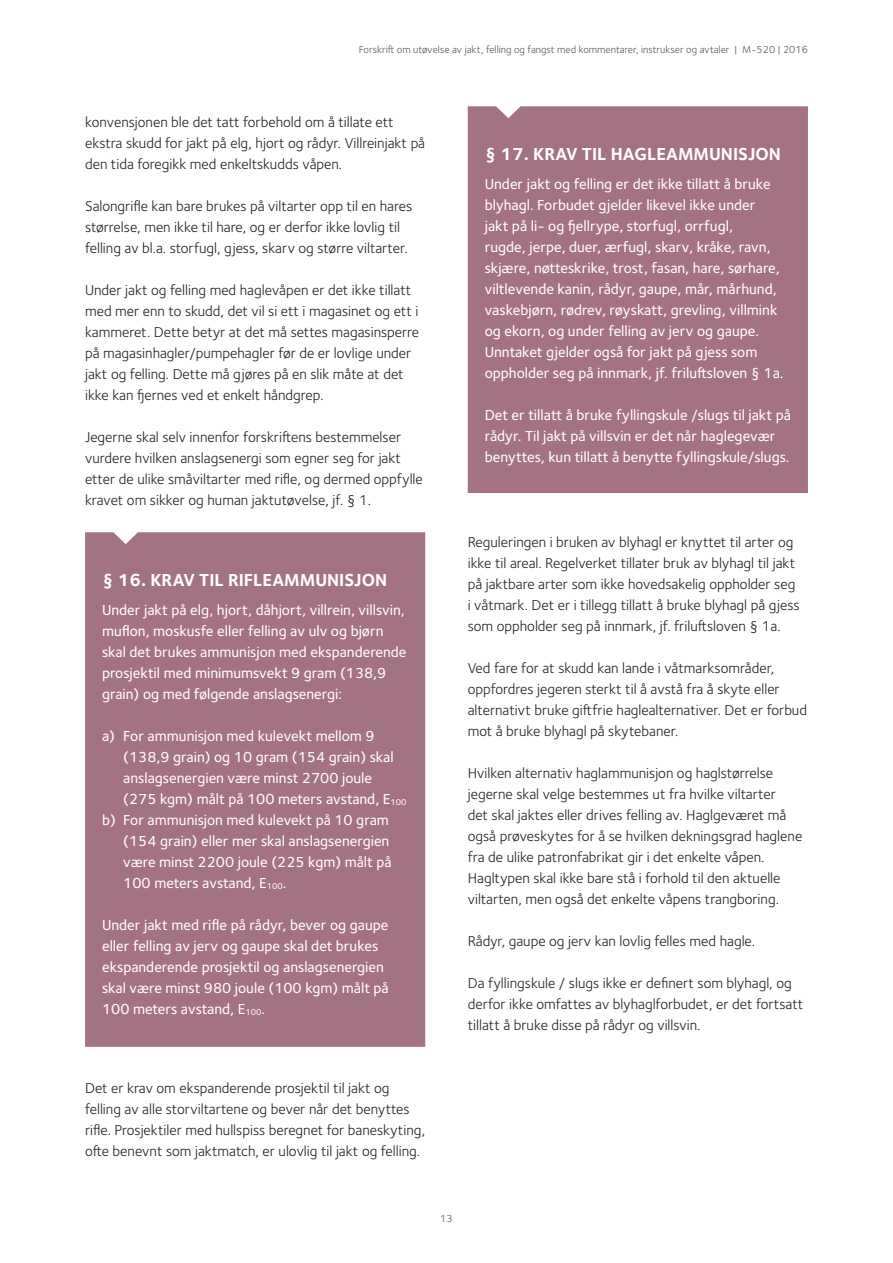
<style>
.page{position:relative;width:893px;height:1263px;background:#fff}
.page>*{position:absolute;margin:0;border:0;box-sizing:border-box;transform-origin:0 0}
.t1{font:700 18px "Foundry Sterling";color:#fff}
.t2{font:500 15px/21px "Foundry Sterling";color:#fff}
.t3{font:14.85px/21px "Foundry Sterling";color:#241f1f}
.t4{font:10.5px "Foundry Sterling";color:#5a5758}
</style>
<div class="page">
<div style="left:85px;top:532px;width:340px;height:515px;background:#a47285"></div>
<div style="left:468px;top:106px;width:340px;height:387px;background:#a47285"></div>
<p class="t4" style="left:359px;top:43px;width:451px">Forskrift om utøvelse av jakt, felling og fangst med kommentarer, instrukser og avtaler | M-520 | 2016</p>
<p class="t3" style="left:85px;top:112px;width:342px">konvensjonen ble det tatt forbehold om å tillate ett ekstra skudd for jakt på elg, hjort og rådyr. Villreinjakt på den tida foregikk med enkeltskudds våpen.</p>
<p class="t3" style="left:85px;top:196px;width:329px">Salongrifle kan bare brukes på viltarter opp til en hares størrelse, men ikke til hare, og er derfor ikke lovlig til felling av bl.a. storfugl, gjess, skarv og større viltarter.</p>
<p class="t3" style="left:85px;top:280px;width:336px">Under jakt og felling med haglevåpen er det ikke tillatt med mer enn to skudd, det vil si ett i magasinet og ett i kammeret. Dette betyr at det må settes magasinsperre på magasinhagler/pumpehagler før de er lovlige under jakt og felling. Dette må gjøres på en slik måte at det ikke kan fjernes ved et enkelt håndgrep.</p>
<p class="t3" style="left:85px;top:427px;width:339px">Jegerne skal selv innenfor forskriftens bestemmelser vurdere hvilken anslagsenergi som egner seg for jakt etter de ulike småviltarter med rifle, og dermed oppfylle kravet om sikker og human jaktutøvelse, jf. § 1.</p>
<p class="t1" style="left:102px;top:569px;width:287px">§ 16. KRAV TIL RIFLEAMMUNISJON</p>
<p class="t2" style="left:102px;top:600px;width:306px">Under jakt på elg, hjort, dåhjort, villrein, villsvin, muflon, moskusfe eller felling av ulv og bjørn skal det brukes ammunisjon med ekspanderende prosjektil med minimumsvekt 9 gram (138,9 grain) og med følgende anslagsenergi:</p>
<p class="t2" style="left:102px;top:726px;width:274px">a) For ammunisjon med kulevekt mellom 9</p>
<p class="t2" style="left:123px;top:747px;width:272px">(138,9 grain) og 10 gram (154 grain) skal</p>
<p class="t2" style="left:123px;top:768px;width:250px">anslagsenergien være minst 2700 joule</p>
<p class="t2" style="left:123px;top:789px;width:285px">(275 kgm) målt på 100 meters avstand, E<sub>100</sub></p>
<p class="t2" style="left:102px;top:810px;width:288px">b) For ammunisjon med kulevekt på 10 gram</p>
<p class="t2" style="left:123px;top:831px;width:268px">(154 grain) eller mer skal anslagsenergien</p>
<p class="t2" style="left:123px;top:852px;width:270px">være minst 2200 joule (225 kgm) målt på</p>
<p class="t2" style="left:123px;top:873px;width:164px">100 meters avstand, E<sub>100</sub>.</p>
<p class="t2" style="left:102px;top:915px;width:288px">Under jakt med rifle på rådyr, bever og gaupe eller felling av jerv og gaupe skal det brukes ekspanderende prosjektil og anslagsenergien skal være minst 980 joule (100 kgm) målt på 100 meters avstand, E<sub>100</sub>.</p>
<p class="t3" style="left:85px;top:1078px;width:342px">Det er krav om ekspanderende prosjektil til jakt og felling av alle storviltartene og bever når det benyttes rifle. Prosjektiler med hullspiss beregnet for baneskyting, ofte benevnt som jaktmatch, er ulovlig til jakt og felling.</p>
<p class="t1" style="left:485px;top:143px;width:298px">§ 17. KRAV TIL HAGLEAMMUNISJON</p>
<p class="t2" style="left:485px;top:174px;width:300px">Under jakt og felling er det ikke tillatt å bruke blyhagl. Forbudet gjelder likevel ikke under<br>jakt på li- og fjellrype, storfugl, orrfugl,<br>rugde, jerpe, duer, ærfugl, skarv, kråke, ravn, skjære, nøtteskrike, trost, fasan, hare, sørhare, viltlevende kanin, rådyr, gaupe, mår, mårhund, vaskebjørn, rødrev, røyskatt, grevling, villmink og ekorn, og under felling av jerv og gaupe.<br>Unntaket gjelder også for jakt på gjess som oppholder seg på innmark, jf. friluftsloven § 1a.</p>
<p class="t2" style="left:485px;top:405px;width:308px">Det er tillatt å bruke fyllingskule /slugs til jakt på rådyr. Til jakt på villsvin er det når haglegevær benyttes, kun tillatt å benytte fyllingskule/slugs.</p>
<p class="t3" style="left:468px;top:532px;width:333px">Reguleringen i bruken av blyhagl er knyttet til arter og ikke til areal. Regelverket tillater bruk av blyhagl til jakt på jaktbare arter som ikke hovedsakelig oppholder seg i våtmark. Det er i tillegg tillatt å bruke blyhagl på gjess som oppholder seg på innmark, jf. friluftsloven § 1a.</p>
<p class="t3" style="left:468px;top:658px;width:341px">Ved fare for at skudd kan lande i våtmarksområder, oppfordres jegeren sterkt til å avstå fra å skyte eller alternativt bruke giftfrie haglealternativer. Det er forbud mot å bruke blyhagl på skytebaner.</p>
<p class="t3" style="left:468px;top:763px;width:336px">Hvilken alternativ haglammunisjon og haglstørrelse jegerne skal velge bestemmes ut fra hvilke viltarter<br>det skal jaktes eller drives felling av. Haglgeværet må også prøveskytes for å se hvilken dekningsgrad haglene fra de ulike patronfabrikat gir i det enkelte våpen.<br>Hagltypen skal ikke bare stå i forhold til den aktuelle viltarten, men også det enkelte våpens trangboring.</p>
<p class="t3" style="left:468px;top:931px;width:289px">Rådyr, gaupe og jerv kan lovlig felles med hagle.</p>
<p class="t3" style="left:468px;top:973px;width:337px">Da fyllingskule / slugs ikke er definert som blyhagl, og derfor ikke omfattes av blyhaglforbudet, er det fortsatt tillatt å bruke disse på rådyr og villsvin.</p>
<p class="t4" style="left:440px;top:1212px;width:14px">13</p>
</div>
